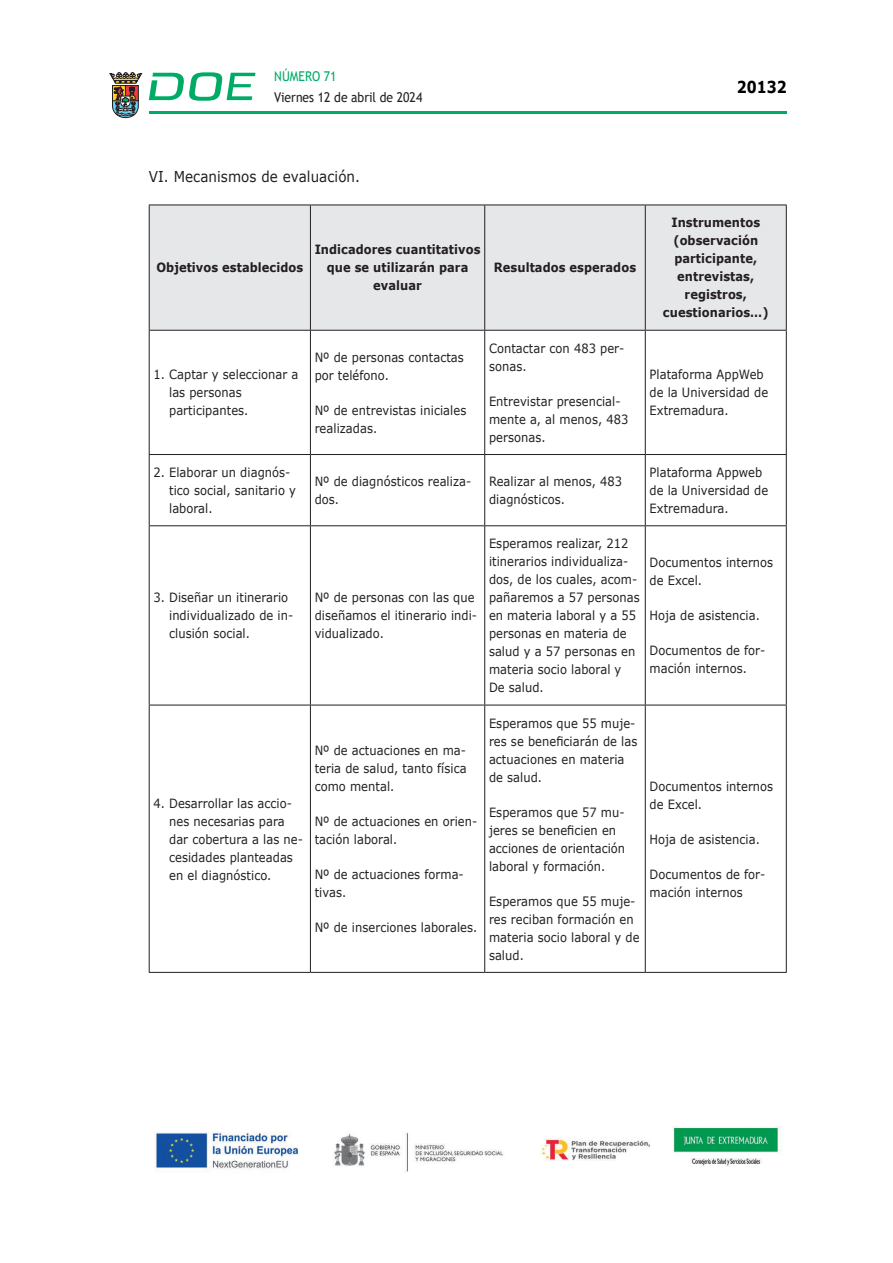
<style>
.page{position:relative;width:893px;height:1263px;background:#fff}
.page>*{position:absolute;margin:0;border:0;box-sizing:border-box;transform-origin:0 0}
.t1{font:700 16.5px "Verdana";color:#000;scale:.85 1}
.CUERPO_DE_TEXTO{font:15px "Verdana";letter-spacing:.005em;color:#231f20;scale:.9 1}
.t2{font:13.5px "Trebuchet MS";color:#231f20;scale:.9 1}
.t3{font:13.5px "Trebuchet MS";color:#00ab67;scale:.9 1}
.CUERPO_DE_TEXTO-2{font:12.75px/18px "Verdana";letter-spacing:.005em;color:#231f20;scale:.9 1}
.TABLATITULO{font:700 12.75px/18px "Verdana";letter-spacing:.005em;color:#231f20;text-align:center;scale:.9 1}
</style>
<div class="page">
<hr style="left:149px;top:111px;width:638px;height:3px;background:#00ab66">
<svg style="left:109px;top:72px;width:33px;height:46px"></svg>
<svg style="left:149px;top:72px;width:106px;height:29px"></svg>
<div style="left:150px;top:206px;width:636px;height:124px;background:#e6e7e9"></div>
<hr style="left:149px;top:205px;width:161px;height:1px;background:#231f20">
<hr style="left:310px;top:205px;width:175px;height:1px;background:#231f20">
<hr style="left:485px;top:205px;width:160px;height:1px;background:#231f20">
<hr style="left:645px;top:205px;width:142px;height:1px;background:#231f20">
<hr style="left:149px;top:330px;width:161px;height:1px;background:#231f20">
<hr style="left:310px;top:330px;width:175px;height:1px;background:#231f20">
<hr style="left:485px;top:330px;width:160px;height:1px;background:#231f20">
<hr style="left:645px;top:330px;width:142px;height:1px;background:#231f20">
<hr style="left:149px;top:454px;width:161px;height:1px;background:#231f20">
<hr style="left:310px;top:454px;width:175px;height:1px;background:#231f20">
<hr style="left:485px;top:454px;width:160px;height:1px;background:#231f20">
<hr style="left:645px;top:454px;width:142px;height:1px;background:#231f20">
<hr style="left:149px;top:525px;width:161px;height:1px;background:#231f20">
<hr style="left:310px;top:525px;width:175px;height:1px;background:#231f20">
<hr style="left:485px;top:525px;width:160px;height:1px;background:#231f20">
<hr style="left:645px;top:525px;width:142px;height:1px;background:#231f20">
<hr style="left:149px;top:705px;width:161px;height:1px;background:#231f20">
<hr style="left:310px;top:705px;width:175px;height:1px;background:#231f20">
<hr style="left:485px;top:705px;width:160px;height:1px;background:#231f20">
<hr style="left:645px;top:705px;width:142px;height:1px;background:#231f20">
<hr style="left:149px;top:972px;width:161px;height:1px;background:#231f20">
<hr style="left:310px;top:972px;width:175px;height:1px;background:#231f20">
<hr style="left:485px;top:972px;width:160px;height:1px;background:#231f20">
<hr style="left:645px;top:972px;width:142px;height:1px;background:#231f20">
<hr style="left:149px;top:205px;width:1px;height:125px;background:#231f20">
<hr style="left:149px;top:331px;width:1px;height:123px;background:#231f20">
<hr style="left:149px;top:455px;width:1px;height:70px;background:#231f20">
<hr style="left:149px;top:526px;width:1px;height:179px;background:#231f20">
<hr style="left:149px;top:705px;width:1px;height:267px;background:#231f20">
<hr style="left:310px;top:205px;width:1px;height:125px;background:#231f20">
<hr style="left:484px;top:205px;width:1px;height:125px;background:#231f20">
<hr style="left:645px;top:205px;width:1px;height:125px;background:#231f20">
<hr style="left:786px;top:205px;width:1px;height:125px;background:#231f20">
<hr style="left:310px;top:331px;width:1px;height:123px;background:#231f20">
<hr style="left:484px;top:331px;width:1px;height:123px;background:#231f20">
<hr style="left:645px;top:331px;width:1px;height:123px;background:#231f20">
<hr style="left:786px;top:331px;width:1px;height:123px;background:#231f20">
<hr style="left:310px;top:455px;width:1px;height:70px;background:#231f20">
<hr style="left:484px;top:455px;width:1px;height:70px;background:#231f20">
<hr style="left:645px;top:455px;width:1px;height:70px;background:#231f20">
<hr style="left:786px;top:455px;width:1px;height:70px;background:#231f20">
<hr style="left:310px;top:526px;width:1px;height:179px;background:#231f20">
<hr style="left:484px;top:526px;width:1px;height:179px;background:#231f20">
<hr style="left:645px;top:526px;width:1px;height:179px;background:#231f20">
<hr style="left:786px;top:526px;width:1px;height:179px;background:#231f20">
<hr style="left:310px;top:705px;width:1px;height:267px;background:#231f20">
<hr style="left:484px;top:705px;width:1px;height:267px;background:#231f20">
<hr style="left:645px;top:705px;width:1px;height:267px;background:#231f20">
<hr style="left:786px;top:705px;width:1px;height:267px;background:#231f20">
<img style="left:154px;top:1126px;width:628px;height:46px">
<p class="t3" style="left:274px;top:67px;width:71px">NÚMERO 71</p>
<p class="t2" style="left:274px;top:88px;width:166px">Viernes 12 de abril de 2024</p>
<p class="t1" style="left:737px;top:75px;width:60px">20132</p>
<p class="CUERPO_DE_TEXTO" style="left:149px;top:166px;width:236px">VI. Mecanismos de evaluación.</p>
<p class="TABLATITULO" style="left:156px;top:259px;width:165px">Objetivos establecidos</p>
<p class="TABLATITULO" style="left:315px;top:241px;width:186px">Indicadores cuantitativos que se utilizarán para evaluar</p>
<p class="TABLATITULO" style="left:494px;top:259px;width:160px">Resultados esperados</p>
<p class="CUERPO_DE_TEXTO-2" style="left:169px;top:365px;width:145px;text-indent:-16px">1. Captar y seleccionar a las personas participantes.</p>
<p class="CUERPO_DE_TEXTO-2" style="left:315px;top:348px;width:167px">Nº de personas contactas por teléfono.</p>
<p class="CUERPO_DE_TEXTO-2" style="left:315px;top:401px;width:170px">Nº de entrevistas iniciales realizadas.</p>
<p class="CUERPO_DE_TEXTO-2" style="left:489px;top:339px;width:152px">Contactar con 483 per&shy;sonas.</p>
<p class="CUERPO_DE_TEXTO-2" style="left:489px;top:392px;width:156px">Entrevistar presencial&shy;mente a, al menos, 483 personas.</p>
<p class="TABLATITULO" style="left:663px;top:214px;width:119px">Instrumentos (observación participante, entrevistas, registros, cuestionarios…)</p>
<p class="CUERPO_DE_TEXTO-2" style="left:649px;top:365px;width:133px">Plataforma AppWeb de la Universidad de<br>Extremadura.</p>
<p class="CUERPO_DE_TEXTO-2" style="left:169px;top:463px;width:142px;text-indent:-16px">2. Elaborar un diagnós&shy;tico social, sanitario y laboral.</p>
<p class="CUERPO_DE_TEXTO-2" style="left:315px;top:472px;width:176px">Nº de diagnósticos realiza&shy;dos.</p>
<p class="CUERPO_DE_TEXTO-2" style="left:489px;top:472px;width:149px">Realizar al menos, 483 diagnósticos.</p>
<p class="CUERPO_DE_TEXTO-2" style="left:649px;top:463px;width:133px">Plataforma Appweb de la Universidad de<br>Extremadura.</p>
<p class="CUERPO_DE_TEXTO-2" style="left:169px;top:588px;width:139px;text-indent:-16px">3. Diseñar un itinerario individualizado de in&shy;clusión social.</p>
<p class="CUERPO_DE_TEXTO-2" style="left:315px;top:588px;width:182px">Nº de personas con las que diseñamos el itinerario indi&shy;vidualizado.</p>
<p class="CUERPO_DE_TEXTO-2" style="left:169px;top:794px;width:150px;text-indent:-16px">4. Desarrollar las accio&shy;nes necesarias para dar cobertura a las ne&shy;cesidades planteadas en el diagnóstico.</p>
<p class="CUERPO_DE_TEXTO-2" style="left:315px;top:741px;width:170px;text-align:justify">Nº de actuaciones en ma&shy;teria de salud, tanto física como mental.</p>
<p class="CUERPO_DE_TEXTO-2" style="left:315px;top:812px;width:182px">Nº de actuaciones en orien&shy;tación laboral.</p>
<p class="CUERPO_DE_TEXTO-2" style="left:315px;top:865px;width:167px">Nº de actuaciones forma&shy;tivas.</p>
<p class="CUERPO_DE_TEXTO-2" style="left:315px;top:918px;width:182px">Nº de inserciones laborales.</p>
<p class="CUERPO_DE_TEXTO-2" style="left:489px;top:534px;width:169px">Esperamos realizar, 212 itinerarios individualiza&shy;dos, de los cuales, acom&shy;pañaremos a 57 personas en materia laboral y a 55 personas en materia de salud y a 57 personas en materia socio laboral y<br>De salud.</p>
<p class="CUERPO_DE_TEXTO-2" style="left:489px;top:714px;width:166px">Esperamos que 55 muje&shy;res se beneficiarán de las actuaciones en materia de salud.</p>
<p class="CUERPO_DE_TEXTO-2" style="left:489px;top:803px;width:153px">Esperamos que 57 mu&shy;jeres se beneficien en acciones de orientación laboral y formación.</p>
<p class="CUERPO_DE_TEXTO-2" style="left:489px;top:892px;width:169px">Esperamos que 55 muje&shy;res reciban formación en materia socio laboral y de salud.</p>
<p class="CUERPO_DE_TEXTO-2" style="left:649px;top:553px;width:139px">Documentos internos de Excel.</p>
<p class="CUERPO_DE_TEXTO-2" style="left:649px;top:606px;width:124px">Hoja de asistencia.</p>
<p class="CUERPO_DE_TEXTO-2" style="left:649px;top:641px;width:130px">Documentos de for&shy;mación internos.</p>
<p class="CUERPO_DE_TEXTO-2" style="left:649px;top:777px;width:139px">Documentos internos de Excel.</p>
<p class="CUERPO_DE_TEXTO-2" style="left:649px;top:830px;width:124px">Hoja de asistencia.</p>
<p class="CUERPO_DE_TEXTO-2" style="left:649px;top:865px;width:130px">Documentos de for&shy;mación internos</p>
</div>
